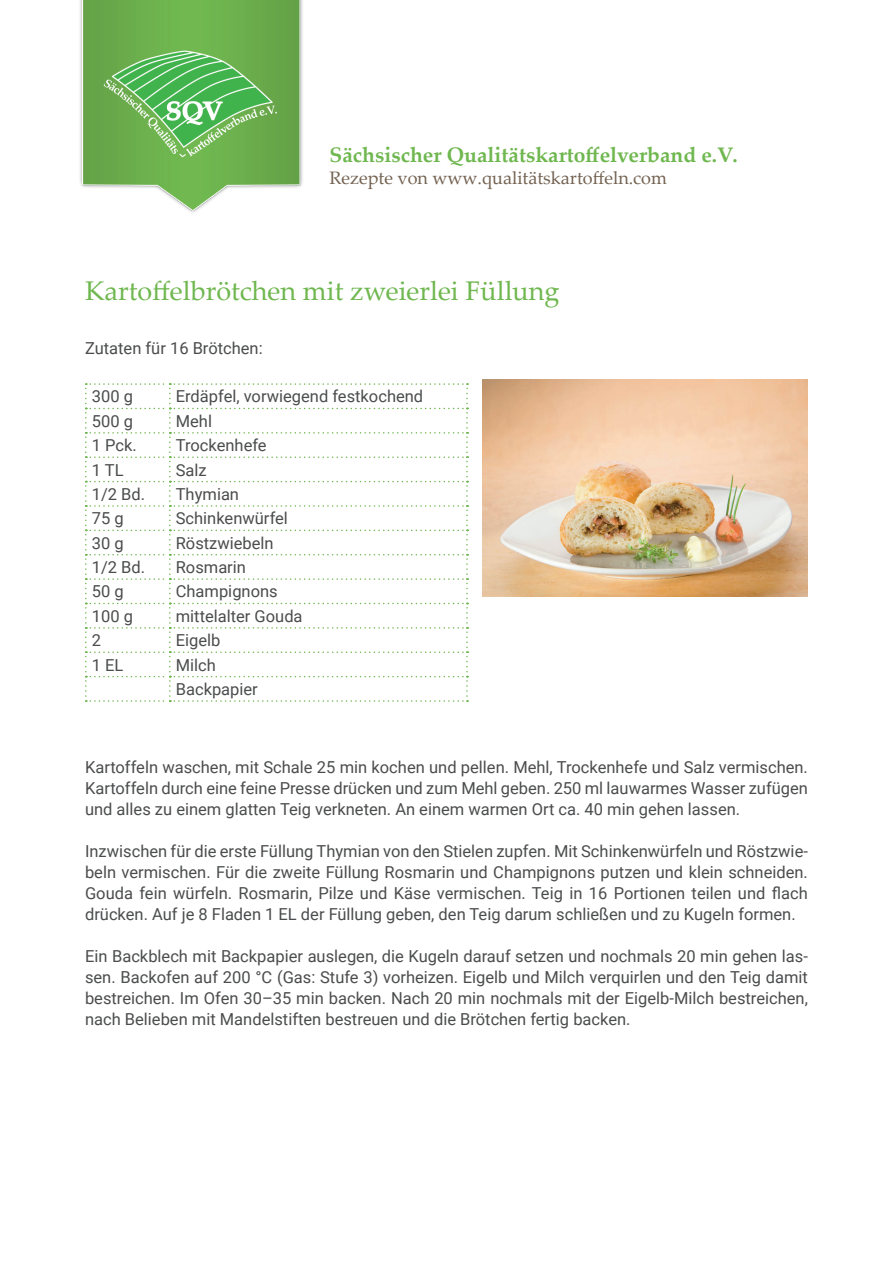
<style>
.page{position:relative;width:893px;height:1263px;background:#fff}
.page>*{position:absolute;margin:0;border:0;box-sizing:border-box;transform-origin:0 0}
.t1{font:27px "Palatino Linotype";color:#6fb74f}
.t2{font:700 21px "Palatino Linotype";color:#6fb74f}
.t3{font:18px "Palatino Linotype";color:#736251}
.t4{font:16.5px/21px "Roboto";color:#4b4c4d;text-align:justify}
</style>
<div class="page">
<img style="left:80px;top:0;width:223px;height:212px">
<svg style="left:85px;top:383px;width:383px;height:319px"></svg>
<img style="left:483px;top:379px;width:325px;height:218px">
<p class="t2" style="left:330px;top:140px;width:410px">Sächsischer Qualitätskartoffelverband e.V.</p>
<p class="t3" style="left:330px;top:165px;width:339px">Rezepte von www.qualitätskartoffeln.com</p>
<h1 class="t1" style="left:85px;top:272px;width:476px">Kartoffelbrötchen mit zweierlei Füllung</h1>
<p class="t4" style="left:85px;top:337px;width:179px">Zutaten für 16 Brötchen:</p>
<p class="t4" style="left:92px;top:385px;width:43px">300 g</p>
<p class="t4" style="left:176px;top:385px;width:249px">Erdäpfel, vorwiegend festkochend</p>
<p class="t4" style="left:92px;top:410px;width:43px">500 g</p>
<p class="t4" style="left:176px;top:410px;width:38px">Mehl</p>
<p class="t4" style="left:92px;top:434px;width:46px">1 Pck.</p>
<p class="t4" style="left:176px;top:434px;width:92px">Trockenhefe</p>
<p class="t4" style="left:92px;top:459px;width:33px">1 TL</p>
<p class="t4" style="left:176px;top:459px;width:32px">Salz</p>
<p class="t4" style="left:92px;top:483px;width:55px">1/2 Bd.</p>
<p class="t4" style="left:176px;top:483px;width:65px">Thymian</p>
<p class="t4" style="left:92px;top:507px;width:33px">75 g</p>
<p class="t4" style="left:176px;top:507px;width:114px">Schinkenwürfel</p>
<p class="t4" style="left:92px;top:532px;width:33px">30 g</p>
<p class="t4" style="left:176px;top:532px;width:99px">Röstzwiebeln</p>
<p class="t4" style="left:92px;top:556px;width:55px">1/2 Bd.</p>
<p class="t4" style="left:176px;top:556px;width:72px">Rosmarin</p>
<p class="t4" style="left:92px;top:580px;width:33px">50 g</p>
<p class="t4" style="left:176px;top:580px;width:103px">Champignons</p>
<p class="t4" style="left:92px;top:605px;width:43px">100 g</p>
<p class="t4" style="left:176px;top:605px;width:128px">mittelalter Gouda</p>
<p class="t4" style="left:92px;top:629px;width:11px">2</p>
<p class="t4" style="left:176px;top:629px;width:46px">Eigelb</p>
<p class="t4" style="left:92px;top:654px;width:33px">1 EL</p>
<p class="t4" style="left:176px;top:652px;width:84px;line-height:24.3px">Milch<br>Backpapier</p>
<p class="t4" style="left:85px;top:756px;width:724px">Kartoffeln waschen, mit Schale 25 min kochen und pellen. Mehl, Trockenhefe und Salz vermischen.<br>Kartoffeln durch eine feine Presse drücken und zum Mehl geben. 250 ml lauwarmes Wasser zufügen und alles zu einem glatten Teig verkneten. An einem warmen Ort ca. 40 min gehen lassen.</p>
<p class="t4" style="left:85px;top:840px;width:724px">Inzwischen für die erste Füllung Thymian von den Stielen zupfen. Mit Schinkenwürfeln und Röstzwie&shy;beln vermischen. Für die zweite Füllung Rosmarin und Champignons putzen und klein schneiden.<br>Gouda fein würfeln. Rosmarin, Pilze und Käse vermischen. Teig in 16 Portionen teilen und flach drücken. Auf je 8 Fladen 1 EL der Füllung geben, den Teig darum schließen und zu Kugeln formen.</p>
<p class="t4" style="left:85px;top:945px;width:724px">Ein Backblech mit Backpapier auslegen, die Kugeln darauf setzen und nochmals 20 min gehen las&shy;sen. Backofen auf 200 °C (Gas: Stufe 3) vorheizen. Eigelb und Milch verquirlen und den Teig damit bestreichen. Im Ofen 30–35 min backen. Nach 20 min nochmals mit der Eigelb-Milch bestreichen, nach Belieben mit Mandelstiften bestreuen und die Brötchen fertig backen.</p>
</div>
